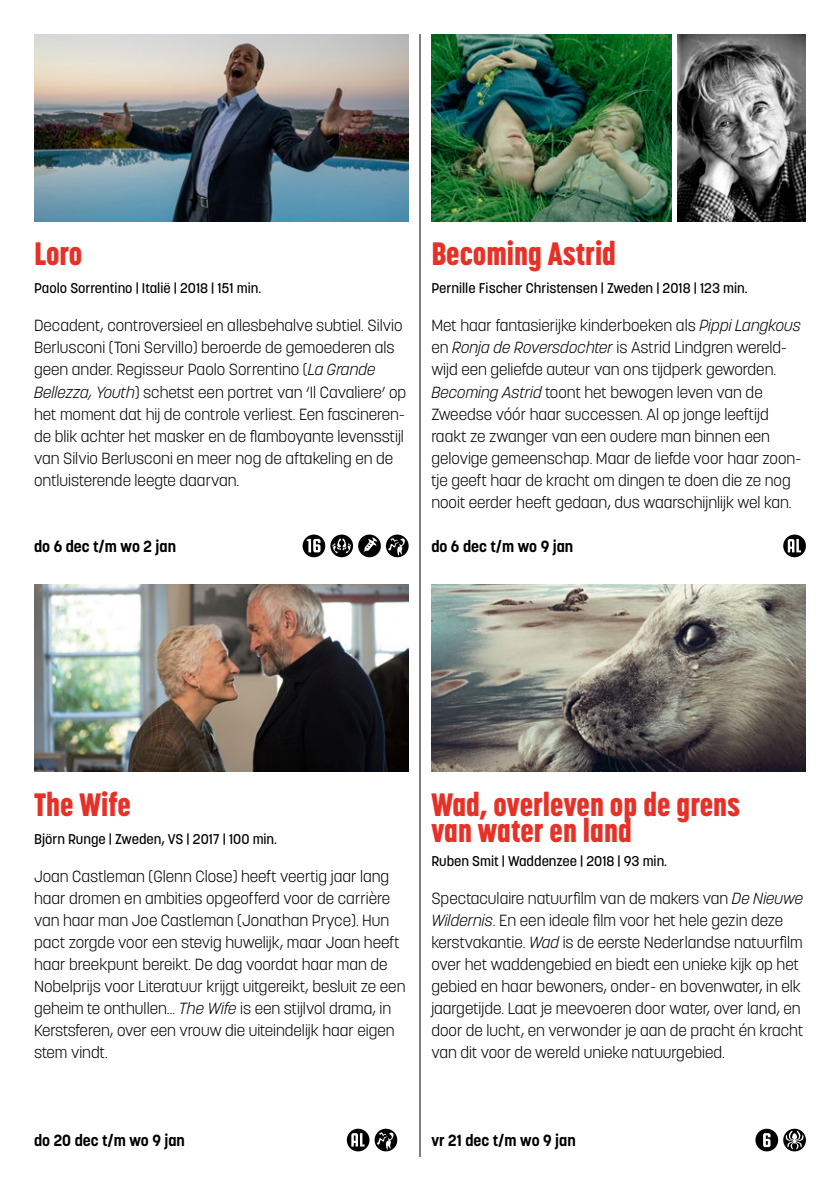
<style>
.page{position:relative;width:840px;height:1191px;background:#fff}
.page>*{position:absolute;margin:0;border:0;box-sizing:border-box;transform-origin:0 0}
.t1{font:800 32px/26px "Korolev Condensed";color:#e73127}
.t2{font:300 16px/22px "Korolev";color:#000}
.t3{font:700 16px "Korolev";color:#000}
.t4{font:500 14px "Korolev";color:#000}
.s1{font-style:italic}
</style>
<div class="page">
<hr style="left:419px;top:34px;width:1px;height:1123px;background:#000">
<img style="left:34px;top:34px;width:374px;height:187px">
<img style="left:34px;top:584px;width:374px;height:187px">
<img style="left:431px;top:584px;width:374px;height:187px">
<img style="left:431px;top:34px;width:240px;height:187px">
<img style="left:677px;top:34px;width:128px;height:187px">
<svg style="left:783px;top:534px;width:22px;height:23px"></svg>
<svg style="left:755px;top:1128px;width:50px;height:23px"></svg>
<svg style="left:346px;top:1128px;width:51px;height:23px"></svg>
<svg style="left:386px;top:534px;width:22px;height:23px"></svg>
<svg style="left:302px;top:534px;width:78px;height:23px"></svg>
<h1 class="t1" style="left:34px;top:241px;width:50px">Loro</h1>
<p class="t4" style="left:34px;top:280px;width:228px">Paolo Sorrentino | Italië | 2018 | 151 min.</p>
<p class="t2" style="left:34px;top:315px;width:373px">Decadent, controversieel en allesbehalve subtiel. Silvio Berlusconi (Toni Servillo) beroerde de gemoederen als geen ander. Regisseur Paolo Sorrentino (<span class="s1">La Grande Bellezza, Youth</span>) schetst een portret van ‘Il Cavaliere’ op het moment dat hij de controle verliest. Een fascineren&shy;de blik achter het masker en de flamboyante levensstijl van Silvio Berlusconi en meer nog de aftakeling en de ontluisterende leegte daarvan.</p>
<p class="t3" style="left:34px;top:536px;width:143px">do 6 dec t/m wo 2 jan</p>
<h1 class="t1" style="left:431px;top:241px;width:186px">Becoming Astrid</h1>
<p class="t4" style="left:431px;top:280px;width:317px">Pernille Fischer Christensen | Zweden | 2018 | 123 min.</p>
<p class="t2" style="left:431px;top:315px;width:371px">Met haar fantasierijke kinderboeken als <span class="s1">Pippi Langkous </span>en <span class="s1">Ronja de Roversdochter</span> is Astrid Lindgren wereld&shy;wijd een geliefde auteur van ons tijdperk geworden.<br><span class="s1">Becoming Astrid</span> toont het bewogen leven van de Zweedse vóór haar successen. Al op jonge leeftijd raakt ze zwanger van een oudere man binnen een gelovige gemeenschap. Maar de liefde voor haar zoon&shy;tje geeft haar de kracht om dingen te doen die ze nog nooit eerder heeft gedaan, dus waarschijnlijk wel kan.</p>
<p class="t3" style="left:431px;top:536px;width:143px">do 6 dec t/m wo 9 jan</p>
<h1 class="t1" style="left:34px;top:791px;width:98px">The Wife</h1>
<p class="t4" style="left:34px;top:830px;width:244px">Björn Runge | Zweden, VS | 2017 | 100 min.</p>
<p class="t2" style="left:34px;top:865px;width:373px">Joan Castleman (Glenn Close) heeft veertig jaar lang haar dromen en ambities opgeofferd voor de carrière van haar man Joe Castleman (Jonathan Pryce). Hun pact zorgde voor een stevig huwelijk, maar Joan heeft haar breekpunt bereikt. De dag voordat haar man de Nobelprijs voor Literatuur krijgt uitgereikt, besluit ze een geheim te onthullen... <span class="s1">The Wife</span> is een stijlvol drama, in Kerstsferen, over een vrouw die uiteindelijk haar eigen stem vindt.</p>
<h1 class="t1" style="left:431px;top:791px;width:310px">Wad, overleven op de grens van water en land</h1>
<p class="t4" style="left:431px;top:852px;width:237px">Ruben Smit | Waddenzee | 2018 | 93 min.</p>
<p class="t2" style="left:431px;top:887px;width:373px">Spectaculaire natuurfilm van de makers van <span class="s1">De Nieuwe Wildernis</span>. En een ideale film voor het hele gezin deze kerstvakantie. <span class="s1">Wad</span> is de eerste Nederlandse natuurfilm over het waddengebied en biedt een unieke kijk op het gebied en haar bewoners, onder- en bovenwater, in elk jaargetijde. Laat je meevoeren door water, over land, en door de lucht, en verwonder je aan de pracht én kracht van dit voor de wereld unieke natuurgebied.</p>
<p class="t3" style="left:34px;top:1130px;width:152px">do 20 dec t/m wo 9 jan</p>
<p class="t3" style="left:431px;top:1130px;width:146px">vr 21 dec t/m wo 9 jan</p>
</div>
